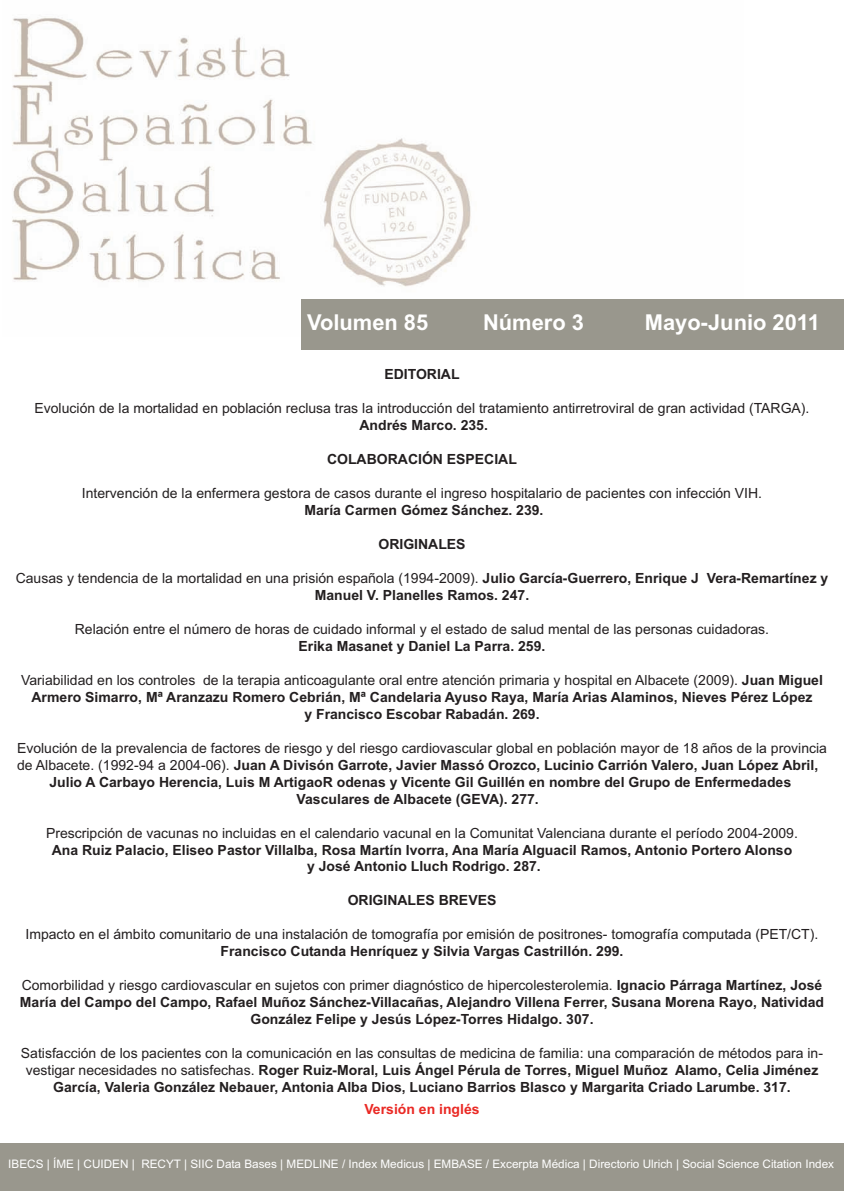
<style>
.page{position:relative;width:844px;height:1191px;background:#fff}
.page>*{position:absolute;margin:0;border:0;box-sizing:border-box;transform-origin:0 0}
.t1{font:700 21.88px "Arial";color:#fff}
.t2{font:700 14px/17px "Arial";color:#231f20;text-align:center}
.t3{font:14px "Arial";color:#231f20}
.t4{font:700 14px "Arial";color:#ea2924}
.t5{font:11.72px "Arial";color:#fff}
.s1{font-weight:400}
</style>
<div class="page">
<img style="left:12px;top:17px;width:459px;height:270px">
<div style="left:0;top:1143px;width:843px;height:48px;background:#99978d"></div>
<div style="left:301px;top:299px;width:542px;height:51px;background:#99978d"></div>
<h1 class="t1" style="left:307px;top:309px;width:123px">Volumen 85</h1>
<h1 class="t1" style="left:483px;top:309px;width:102px">Número 3</h1>
<h1 class="t1" style="left:644px;top:309px;width:177px">Mayo-Junio 2011</h1>
<p class="t2" style="left:384px;top:366px;width:77px">EDITORIAL</p>
<p class="t3" style="left:34px;top:400px;width:776px">Evolución de la mortalidad en población reclusa tras la introducción del tratamiento antirretroviral de gran actividad (TARGA).</p>
<p class="t2" style="left:359px;top:417px;width:130px">Andrés Marco. 235.</p>
<p class="t2" style="left:327px;top:450px;width:191px">COLABORACIÓN ESPECIAL</p>
<p class="t3" style="left:82px;top:485px;width:681px">Intervención de la enfermera gestora de casos durante el ingreso hospitalario de pacientes con infección VIH.</p>
<p class="t2" style="left:304px;top:501px;width:240px">María Carmen Gómez Sánchez. 239.</p>
<p class="t2" style="left:378px;top:535px;width:89px">ORIGINALES</p>
<p class="t2" style="left:16px;top:569px;width:814px"><span class="s1">Causas y tendencia de la mortalidad en una prisión española (1994-2009).</span> Julio García-Guerrero, Enrique J Vera-Remartínez y<br>Manuel V. Planelles Ramos. 247.</p>
<p class="t3" style="left:75px;top:620px;width:695px">Relación entre el número de horas de cuidado informal y el estado de salud mental de las personas cuidadoras.</p>
<p class="t2" style="left:298px;top:637px;width:248px">Erika Masanet y Daniel La Parra. 259.</p>
<p class="t2" style="left:21px;top:671px;width:803px"><span class="s1">Variabilidad en los controles de la terapia anticoagulante oral entre atención primaria y hospital en Albacete (2009).</span> Juan Miguel<br>Armero Simarro, Mª Aranzazu Romero Cebrián, Mª Candelaria Ayuso Raya, María Arias Alaminos, Nieves Pérez López<br>y Francisco Escobar Rabadán. 269.</p>
<p class="t3" style="left:17px;top:739px;width:811px">Evolución de la prevalencia de factores de riesgo y del riesgo cardiovascular global en población mayor de 18 años de la provincia</p>
<p class="t2" style="left:17px;top:756px;width:802px"><span class="s1">de Albacete. (1992-94 a 2004-06).</span> Juan A Divisón Garrote, Javier Massó Orozco, Lucinio Carrión Valero, Juan López Abril,</p>
<p class="t2" style="left:49px;top:773px;width:743px">Julio A Carbayo Herencia, Luis M ArtigaoR odenas y Vicente Gil Guillén en nombre del Grupo de Enfermedades</p>
<p class="t2" style="left:296px;top:790px;width:244px">Vasculares de Albacete (GEVA). 277.</p>
<p class="t3" style="left:46px;top:824px;width:753px">Prescripción de vacunas no incluidas en el calendario vacunal en la Comunitat Valenciana durante el período 2004-2009.</p>
<p class="t2" style="left:52px;top:841px;width:741px">Ana Ruiz Palacio, Eliseo Pastor Villalba, Rosa Martín Ivorra, Ana María Alguacil Ramos, Antonio Portero Alonso y José Antonio Lluch Rodrigo. 287.</p>
<p class="t2" style="left:347px;top:892px;width:150px">ORIGINALES BREVES</p>
<p class="t3" style="left:26px;top:926px;width:794px">Impacto en el ámbito comunitario de una instalación de tomografía por emisión de positrones- tomografía computada (PET/CT).</p>
<p class="t2" style="left:220px;top:943px;width:404px">Francisco Cutanda Henríquez y Silvia Vargas Castrillón. 299.</p>
<p class="t2" style="left:20px;top:977px;width:805px"><span class="s1">Comorbilidad y riesgo cardiovascular en sujetos con primer diagnóstico de hipercolesterolemia.</span> Ignacio Párraga Martínez, José<br>María del Campo del Campo, Rafael Muñoz Sánchez-Villacañas, Alejandro Villena Ferrer, Susana Morena Rayo, Natividad<br>González Felipe y Jesús López-Torres Hidalgo. 307.</p>
<p class="t2" style="left:21px;top:1045px;width:803px"><span class="s1">Satisfacción de los pacientes con la comunicación en las consultas de medicina de familia: una comparación de métodos para in&shy;vestigar necesidades no satisfechas.</span> Roger Ruiz-Moral, Luis Ángel Pérula de Torres, Miguel Muñoz Alamo, Celia Jiménez<br>García, Valeria González Nebauer, Antonia Alba Dios, Luciano Barrios Blasco y Margarita Criado Larumbe. 317.</p>
<p class="t4" style="left:364px;top:1101px;width:117px">Versión en inglés</p>
<p class="t5" style="left:8px;top:1157px;width:827px">IBECS | ÍME | CUIDEN | RECYT | SIIC Data Bases | MEDLINE / Index Medicus | EMBASE / Excerpta Médica | Directorio Ulrich | Social Science Citation Index</p>
</div>
